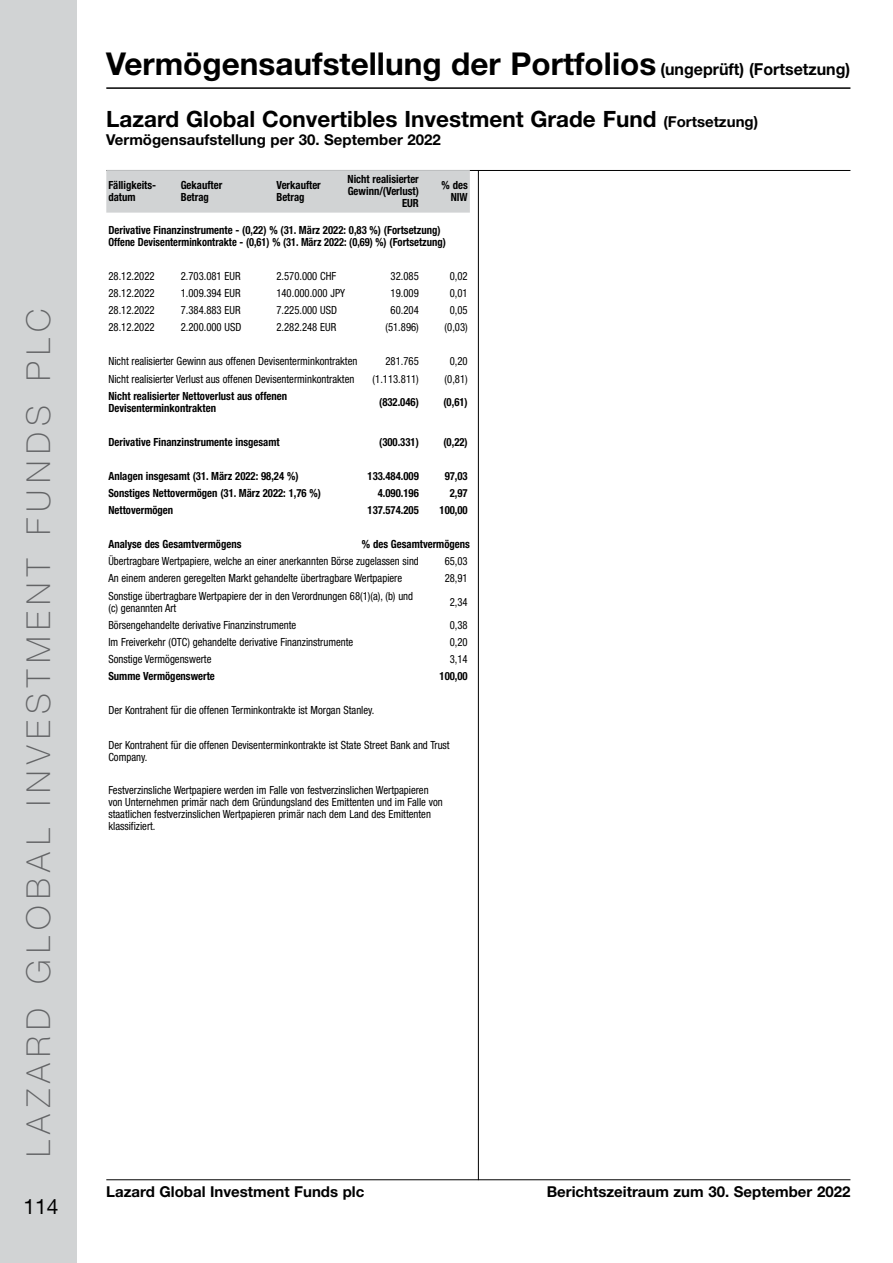
<style>
.page{position:relative;width:893px;height:1263px;background:#fff}
.page>*{position:absolute;margin:0;border:0;box-sizing:border-box;transform-origin:0 0}
.t1{font:100 33px "Helvetica Neue LT Std";letter-spacing:.2em;color:#636466}
.t2{font:700 31.5px "Helvetica Neue LT Std";color:#000}
.t3{font:700 22.5px "Helvetica Neue LT Std";color:#000}
.t4{font:21px "Helvetica Neue LT Std";color:#000}
.t5{font:700 15px "Helvetica Neue LT Std";color:#000}
.t6{font:condensed 11.25px/12px "Helvetica Neue LT Std";color:#000;scale:.95 1}
.t7{font:700 condensed 11.25px/12px "Helvetica Neue LT Std";color:#000;scale:.95 1}
.t8{font:condensed 11.25px "Helvetica Neue LT Std";color:#000;scale:.94 1}
.s1{font-size:16.5px}
.s2{font-size:15px}
</style>
<div class="page">
<div style="left:0;top:0;width:77px;height:1263px;background:#d1d3d4"></div>
<hr style="left:478px;top:170px;width:1px;height:1010px;background:#000">
<hr style="left:106px;top:170px;width:744px;height:1px;background:#000">
<hr style="left:106px;top:1179px;width:744px;height:1px;background:#000">
<hr style="left:106px;top:87px;width:744px;height:2px;background:#000">
<div style="left:106px;top:170px;width:364px;height:43px;background:#d1d3d4"></div>
<h1 class="t1" style="left:19px;top:1157px;width:849px;rotate:-90deg">LAZARD GLOBAL INVESTMENT FUNDS PLC</h1>
<h3 class="t4" style="left:24px;top:1194px;width:37px">114</h3>
<h2 class="t2" style="left:106px;top:44px;width:745px">Vermögensaufstellung der Portfolios <span class="s1">(ungeprüft) (Fortsetzung)</span></h2>
<h3 class="t3" style="left:106px;top:105px;width:653px">Lazard Global Convertibles Investment Grade Fund <span class="s2">(Fortsetzung)</span></h3>
<h3 class="t5" style="left:106px;top:131px;width:336px">Vermögensaufstellung per 30. September 2022</h3>
<p class="t7" style="left:108px;top:179px;width:52px">Fälligkeits&shy;datum</p>
<p class="t7" style="left:181px;top:179px;width:45px">Gekaufter<br>Betrag</p>
<p class="t7" style="left:276px;top:179px;width:48px">Verkaufter<br>Betrag</p>
<p class="t7" style="left:348px;top:173px;width:76px;text-align:right">Nicht realisierter<br>Gewinn/(Verlust)<br>EUR</p>
<p class="t7" style="left:442px;top:179px;width:29px;text-align:right">% des<br>NIW</p>
<p class="t7" style="left:108px;top:224px;width:357px">Derivative Finanzinstrumente - (0,22) % (31. März 2022: 0,83 %) (Fortsetzung)<br>Offene Devisenterminkontrakte - (0,61) % (31. März 2022: (0,69) %) (Fortsetzung)</p>
<p class="t6" style="left:108px;top:270px;width:50px">28.12.2022</p>
<p class="t6" style="left:181px;top:270px;width:65px">2.703.081 EUR</p>
<p class="t6" style="left:276px;top:270px;width:65px">2.570.000 CHF</p>
<p class="t6" style="left:391px;top:270px;width:31px">32.085</p>
<p class="t6" style="left:450px;top:270px;width:20px">0,02</p>
<p class="t6" style="left:108px;top:287px;width:50px">28.12.2022</p>
<p class="t6" style="left:181px;top:287px;width:65px">1.009.394 EUR</p>
<p class="t6" style="left:276px;top:287px;width:74px">140.000.000 JPY</p>
<p class="t6" style="left:391px;top:287px;width:31px">19.009</p>
<p class="t6" style="left:450px;top:287px;width:20px">0,01</p>
<p class="t6" style="left:108px;top:304px;width:50px">28.12.2022</p>
<p class="t6" style="left:181px;top:304px;width:65px">7.384.883 EUR</p>
<p class="t6" style="left:276px;top:304px;width:65px">7.225.000 USD</p>
<p class="t6" style="left:391px;top:304px;width:31px">60.204</p>
<p class="t6" style="left:450px;top:304px;width:20px">0,05</p>
<p class="t6" style="left:108px;top:321px;width:50px">28.12.2022</p>
<p class="t6" style="left:181px;top:321px;width:65px">2.200.000 USD</p>
<p class="t6" style="left:276px;top:321px;width:65px">2.282.248 EUR</p>
<p class="t6" style="left:385px;top:321px;width:37px">(51.896)</p>
<p class="t6" style="left:445px;top:321px;width:26px">(0,03)</p>
<p class="t6" style="left:108px;top:355px;width:264px">Nicht realisierter Gewinn aus offenen Devisenterminkontrakten</p>
<p class="t6" style="left:385px;top:355px;width:37px">281.765</p>
<p class="t6" style="left:450px;top:355px;width:20px">0,20</p>
<p class="t6" style="left:108px;top:372px;width:260px">Nicht realisierter Verlust aus offenen Devisenterminkontrakten</p>
<p class="t6" style="left:373px;top:372px;width:50px">(1.113.811)</p>
<p class="t6" style="left:445px;top:372px;width:26px">(0,81)</p>
<p class="t7" style="left:108px;top:390px;width:190px">Nicht realisierter Nettoverlust aus offenen<br>Devisenterminkontrakten</p>
<p class="t7" style="left:379px;top:396px;width:43px">(832.046)</p>
<p class="t7" style="left:443px;top:396px;width:27px">(0,61)</p>
<p class="t7" style="left:108px;top:436px;width:182px">Derivative Finanzinstrumente insgesamt</p>
<p class="t7" style="left:379px;top:436px;width:43px">(300.331)</p>
<p class="t7" style="left:443px;top:436px;width:27px">(0,22)</p>
<p class="t7" style="left:108px;top:470px;width:202px">Anlagen insgesamt (31. März 2022: 98,24 %)</p>
<p class="t7" style="left:368px;top:470px;width:56px">133.484.009</p>
<p class="t7" style="left:445px;top:470px;width:26px">97,03</p>
<p class="t7" style="left:108px;top:487px;width:225px">Sonstiges Nettovermögen (31. März 2022: 1,76 %)</p>
<p class="t7" style="left:378px;top:487px;width:45px">4.090.196</p>
<p class="t7" style="left:450px;top:487px;width:20px">2,97</p>
<p class="t7" style="left:108px;top:504px;width:70px">Nettovermögen</p>
<p class="t7" style="left:368px;top:504px;width:56px">137.574.205</p>
<p class="t7" style="left:439px;top:504px;width:31px">100,00</p>
<p class="t7" style="left:108px;top:538px;width:142px">Analyse des Gesamtvermögens</p>
<p class="t7" style="left:362px;top:538px;width:115px">% des Gesamtvermögens</p>
<p class="t8" style="left:108px;top:555px;width:332px">Übertragbare Wertpapiere, welche an einer anerkannten Börse zugelassen sind</p>
<p class="t6" style="left:445px;top:555px;width:26px">65,03</p>
<p class="t6" style="left:108px;top:572px;width:311px">An einem anderen geregelten Markt gehandelte übertragbare Wertpapiere</p>
<p class="t6" style="left:445px;top:572px;width:26px">28,91</p>
<p class="t6" style="left:108px;top:590px;width:322px">Sonstige übertragbare Wertpapiere der in den Verordnungen 68(1)(a), (b) und (c) genannten Art</p>
<p class="t6" style="left:450px;top:596px;width:20px">2,34</p>
<p class="t6" style="left:108px;top:619px;width:199px">Börsengehandelte derivative Finanzinstrumente</p>
<p class="t6" style="left:450px;top:619px;width:20px">0,38</p>
<p class="t6" style="left:108px;top:636px;width:259px">Im Freiverkehr (OTC) gehandelte derivative Finanzinstrumente</p>
<p class="t6" style="left:450px;top:636px;width:20px">0,20</p>
<p class="t6" style="left:108px;top:653px;width:110px">Sonstige Vermögenswerte</p>
<p class="t6" style="left:450px;top:653px;width:20px">3,14</p>
<p class="t7" style="left:108px;top:670px;width:114px">Summe Vermögenswerte</p>
<p class="t7" style="left:440px;top:670px;width:31px">100,00</p>
<p class="t6" style="left:108px;top:704px;width:282px">Der Kontrahent für die offenen Terminkontrakte ist Morgan Stanley.</p>
<p class="t6" style="left:108px;top:738px;width:361px">Der Kontrahent für die offenen Devisenterminkontrakte ist State Street Bank and Trust<br>Company.</p>
<p class="t6" style="left:108px;top:784px;width:353px">Festverzinsliche Wertpapiere werden im Falle von festverzinslichen Wertpapieren von Unternehmen primär nach dem Gründungsland des Emittenten und im Falle von staatlichen festverzinslichen Wertpapieren primär nach dem Land des Emittenten klassifiziert.</p>
<h3 class="t5" style="left:106px;top:1182px;width:260px">Lazard Global Investment Funds plc</h3>
<h3 class="t5" style="left:547px;top:1182px;width:305px">Berichtszeitraum zum 30. September 2022</h3>
</div>
